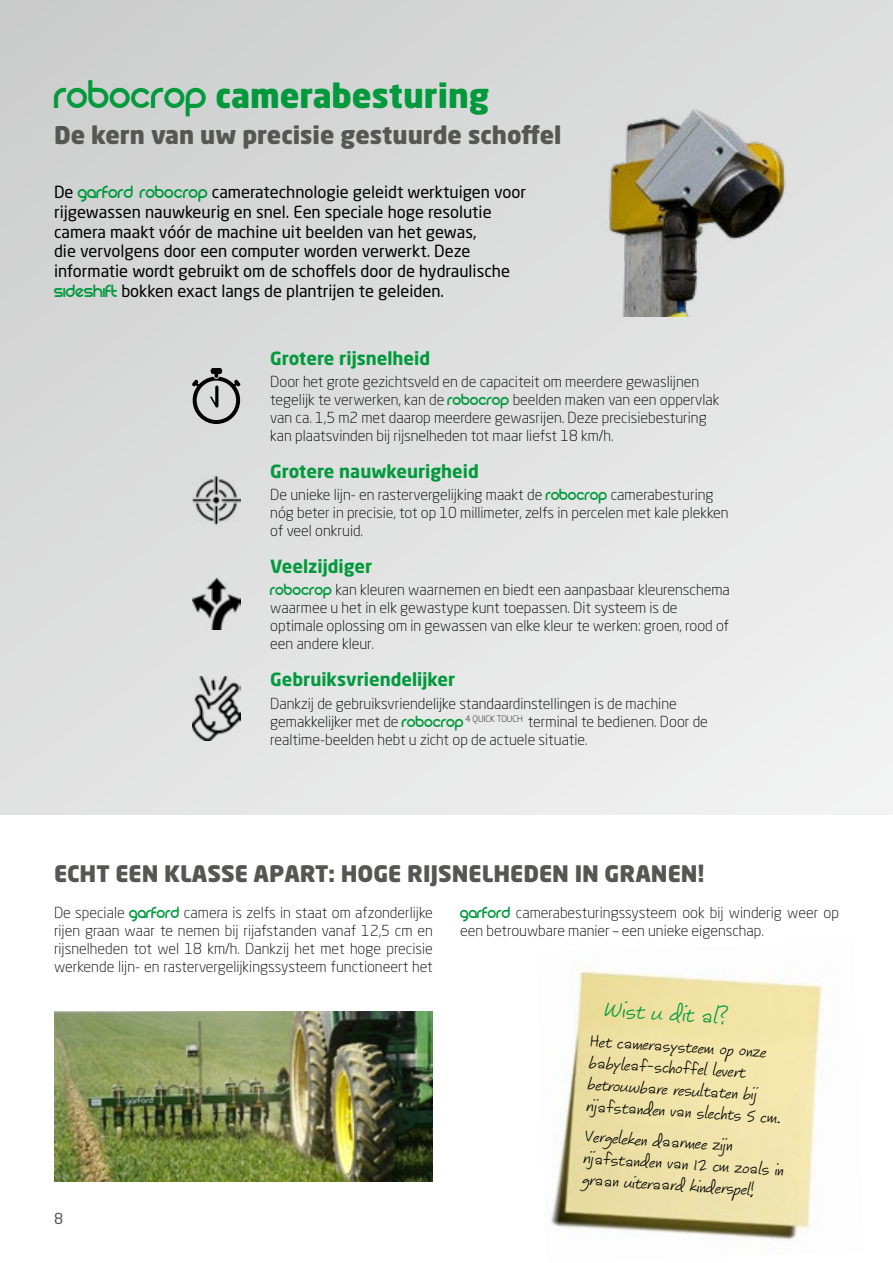
<style>
.page{position:relative;width:893px;height:1263px;background:#fff}
.page>*{position:absolute;margin:0;border:0;box-sizing:border-box;transform-origin:0 0}
.t1{font:900 33px "Neo Sans W1 G";color:#009a3c}
.t2{font:900 24px "Neo Sans W1 G";color:#565655}
.t3{font:24px "Ink Draft";color:#009a3c}
.t4{font:900 22.5px "Neo Sans W1 G";color:#565655}
.t5{font:18px/21.6px "Ink Draft";color:#000}
.t6{font:700 18px "Neo Sans W1 G";color:#009a3c}
.t7{font:16.5px/19.8px "Neo Sans W1 G";color:#000}
.t8{font:300 15px/18px "Neo Sans W1 G";color:#000}
.t9{font:15px "Neo Sans W1 G";color:#565655}
.s1{font-family:"REZ";font-weight:400;font-size:44.55px}
.s2{font-family:"REZ";font-size:19.8px;color:#009a3c}
.s3{font-family:"REZ";font-weight:400;font-size:18px;color:#009a3c}
</style>
<div class="page">
<div style="left:0;top:0;width:893px;height:815px;background:linear-gradient(to right,#d5d5d6,#ebebeb)"></div>
<img style="left:568px;top:54px;width:271px;height:263px">
<svg style="left:192px;top:368px;width:48px;height:56px;background:#9d9d9d"></svg>
<img style="left:192px;top:476px;width:48px;height:48px">
<img style="left:192px;top:579px;width:48px;height:51px">
<img style="left:192px;top:677px;width:48px;height:63px">
<img style="left:54px;top:1012px;width:379px;height:170px">
<img style="left:551px;top:969px;width:273px;height:271px">
<h1 class="t1" style="left:54px;top:82px;width:437px"><span class="s1">robocrop</span> camerabesturing</h1>
<h2 class="t2" style="left:54px;top:125px;width:509px">De kern van uw precisie gestuurde schoffel</h2>
<p class="t7" style="left:54px;top:183px;width:474px">De <span class="s2">Garford robocrop</span> cameratechnologie geleidt werktuigen voor rĳgewassen nauwkeurig en snel. Een speciale hoge resolutie camera maakt vóór de machine uit beelden van het gewas,<br>die vervolgens door een computer worden verwerkt. Deze informatie wordt gebruikt om de schoffels door de hydraulische <span class="s2">sideshift</span> bokken exact langs de plantrĳen te geleiden.</p>
<p class="t6" style="left:270px;top:351px;width:161px">Grotere rĳsnelheid</p>
<p class="t8" style="left:270px;top:374px;width:451px">Door het grote gezichtsveld en de capaciteit om meerdere gewaslĳnen tegelĳk te verwerken, kan de <span class="s3">robocrop</span> beelden maken van een oppervlak van ca. 1,5 m2 met daarop meerdere gewasrĳen. Deze precisiebesturing kan plaatsvinden bĳ rĳsnelheden tot maar liefst 18 km/h.</p>
<p class="t6" style="left:270px;top:464px;width:210px">Grotere nauwkeurigheid</p>
<p class="t8" style="left:270px;top:487px;width:460px">De unieke lĳn- en rastervergelĳking maakt de <span class="s3">robocrop</span> camerabesturing nóg beter in precisie, tot op 10 millimeter, zelfs in percelen met kale plekken of veel onkruid.</p>
<p class="t6" style="left:270px;top:559px;width:103px">Veelzĳdiger</p>
<p class="t8" style="left:270px;top:582px;width:461px"><span class="s3">robocrop</span> kan kleuren waarnemen en biedt een aanpasbaar kleurenschema waarmee u het in elk gewastype kunt toepassen. Dit systeem is de optimale oplossing om in gewassen van elke kleur te werken: groen, rood of een andere kleur.</p>
<p class="t6" style="left:270px;top:672px;width:186px">Gebruiksvriendelĳker</p>
<p class="t8" style="left:270px;top:695px;width:439px">Dankzĳ de gebruiksvriendelĳke standaardinstellingen is de machine gemakkelĳker met de <span class="s3">robocrop</span> <sup>4</sup> <sup>QUICK</sup> <sup>TOUCH</sup> terminal te bedienen. Door de realtime-beelden hebt u zicht op de actuele situatie.</p>
<h3 class="t4" style="left:54px;top:864px;width:652px">ECHT EEN KLASSE APART: HOGE RĲSNELHEDEN IN GRANEN!</h3>
<p class="t8" style="left:54px;top:905px;width:380px;text-align:justify">De speciale <span class="s3">Garford</span> camera is zelfs in staat om afzonderlĳke rĳen graan waar te nemen bĳ rĳafstanden vanaf 12,5 cm en rĳsnelheden tot wel 18 km/h. Dankzĳ het met hoge precisie werkende lĳn- en rastervergelĳkingssysteem functioneert het</p>
<p class="t8" style="left:460px;top:905px;width:380px"><span class="s3">Garford</span> camerabesturingssysteem ook bĳ winderig weer op een betrouwbare manier – een unieke eigenschap.</p>
<p class="t9" style="left:54px;top:1212px;width:11px">8</p>
<h2 class="t3" style="left:604px;top:997px;width:126px;rotate:4deg">Wist u dit al?</h2>
<p class="t5" style="left:591px;top:1031px;width:197px;rotate:4deg">Het camerasysteem op onze babyleaf-schoffel levert betrouwbare resultaten bij rijafstanden van slechts 5 cm.</p>
<p class="t5" style="left:585px;top:1126px;width:203px;rotate:4deg">Vergeleken daarmee zijn rijafstanden van 12 cm zoals in graan uiteraard kinderspel!</p>
</div>
